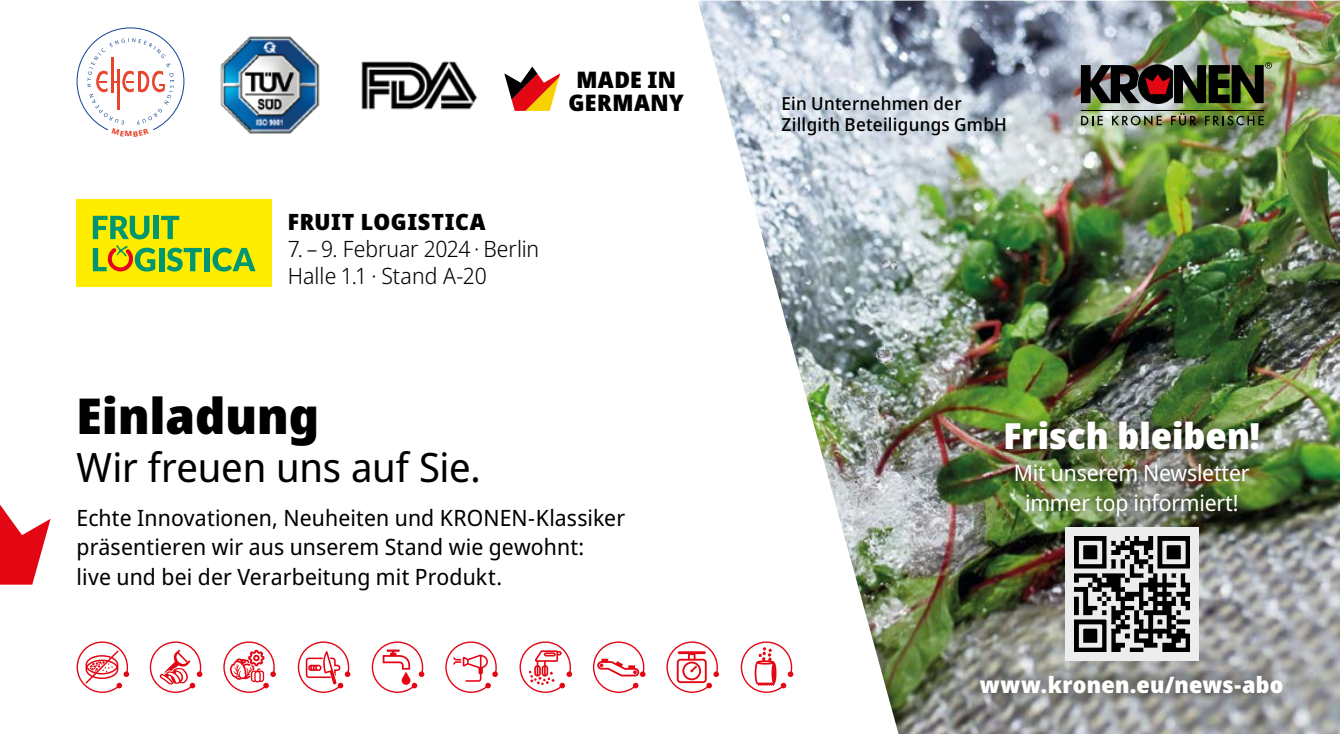
<style>
.page{position:relative;width:1340px;height:734px;background:#fff}
.page>*{position:absolute;margin:0;border:0;box-sizing:border-box;transform-origin:0 0}
.t1{font:900 49.5px "Noto Sans Display";letter-spacing:.005em;color:#000}
.t2{font:40.5px "Noto Sans Display";letter-spacing:-.005em;color:#000}
.t3{font:900 36px "Noto Sans Display";color:#fff}
.t4{font:900 22.72px/22.5px "Noto Sans Display";letter-spacing:.02em;color:#000;text-align:center}
.t5{font:22.5px/29.2px "Noto Sans Display";letter-spacing:.005em;color:#000}
.t6{font:300 22.5px/27px "Noto Sans Display";color:#000}
.t7{font:22.5px/29.2px "Noto Sans Display";letter-spacing:-.01em;color:#fff;text-align:center}
.t8{font:900 22.5px "Noto Sans Display";letter-spacing:.01em;color:#fff}
.t9{font:900 22.5px "Noto Sans Display";letter-spacing:.025em;color:#000}
.t10{font:500 18px/21.6px "Noto Sans Display";letter-spacing:.015em;color:#000}
</style>
<div class="page">
<img style="left:698px;top:1px;width:641px;height:732px">
<svg style="left:0;top:504px;width:51px;height:80px"></svg>
<svg style="left:371px;top:641px;width:53px;height:52px"></svg>
<svg style="left:76px;top:641px;width:53px;height:52px"></svg>
<svg style="left:519px;top:641px;width:53px;height:52px"></svg>
<svg style="left:149px;top:641px;width:53px;height:52px"></svg>
<svg style="left:297px;top:641px;width:53px;height:52px"></svg>
<svg style="left:592px;top:641px;width:53px;height:52px"></svg>
<svg style="left:445px;top:641px;width:53px;height:52px"></svg>
<svg style="left:223px;top:641px;width:53px;height:52px"></svg>
<svg style="left:666px;top:640px;width:53px;height:53px"></svg>
<svg style="left:740px;top:640px;width:53px;height:53px"></svg>
<div style="left:1064px;top:527px;width:134px;height:133px;background:#ededed"></div>
<img style="left:1074px;top:536px;width:115px;height:115px">
<div style="left:1001px;top:451px;width:260px;height:78px;background:#000;opacity:.75"></div>
<div style="left:991px;top:407px;width:281px;height:56px;background:#000;opacity:.75"></div>
<div style="left:967px;top:661px;width:329px;height:46px;background:#000;opacity:.75"></div>
<div style="left:77px;top:199px;width:195px;height:88px;background:#ffed00"></div>
<svg style="left:93px;top:216px;width:56px;height:23px"></svg>
<div style="left:153px;top:216px;width:5px;height:23px;background:#00966f"></div>
<svg style="left:161px;top:216px;width:18px;height:23px"></svg>
<div style="left:159px;top:248px;width:5px;height:23px;background:#00966f"></div>
<svg style="left:167px;top:247px;width:35px;height:24px"></svg>
<div style="left:204px;top:248px;width:6px;height:23px;background:#00966f"></div>
<svg style="left:212px;top:247px;width:44px;height:24px"></svg>
<svg style="left:93px;top:245px;width:62px;height:26px"></svg>
<svg style="left:504px;top:67px;width:56px;height:44px"></svg>
<img style="left:220px;top:36px;width:100px;height:98px">
<img style="left:361px;top:61px;width:117px;height:49px">
<svg style="left:1081px;top:116px;width:21px;height:9px"></svg>
<svg style="left:1112px;top:115px;width:49px;height:11px"></svg>
<svg style="left:1171px;top:113px;width:25px;height:12px"></svg>
<svg style="left:1204px;top:116px;width:59px;height:9px"></svg>
<img style="left:1080px;top:62px;width:191px;height:42px">
<hr style="left:1080px;top:110px;width:183px;height:1px;background:#000">
<svg style="left:77px;top:27px;width:107px;height:104px"></svg>
<p class="t4" style="left:568px;top:69px;width:117px">MADE IN<br>GERMANY</p>
<p class="t9" style="left:288px;top:205px;width:199px">FRUIT LOGISTICA</p>
<p class="t6" style="left:288px;top:236px;width:253px">7. – 9. Februar 2024 · Berlin<br>Halle 1.1 · Stand A-20</p>
<h1 class="t1" style="left:77px;top:378px;width:244px">Einladung</h1>
<h2 class="t2" style="left:77px;top:439px;width:405px">Wir freuen uns auf Sie.</h2>
<p class="t5" style="left:77px;top:503px;width:550px">Echte Innovationen, Neuheiten und KRONEN-Klassiker präsentieren wir aus unserem Stand wie gewohnt:<br>live und bei der Verarbeitung mit Produkt.</p>
<p class="t10" style="left:781px;top:93px;width:227px">Ein Unternehmen der<br>Zillgith Beteiligungs GmbH</p>
<h3 class="t3" style="left:1003px;top:408px;width:258px">Frisch bleiben!</h3>
<p class="t7" style="left:1013px;top:459px;width:237px">Mit unserem Newsletter immer top informiert!</p>
<p class="t8" style="left:980px;top:667px;width:305px">www.kronen.eu/news-abo</p>
</div>
